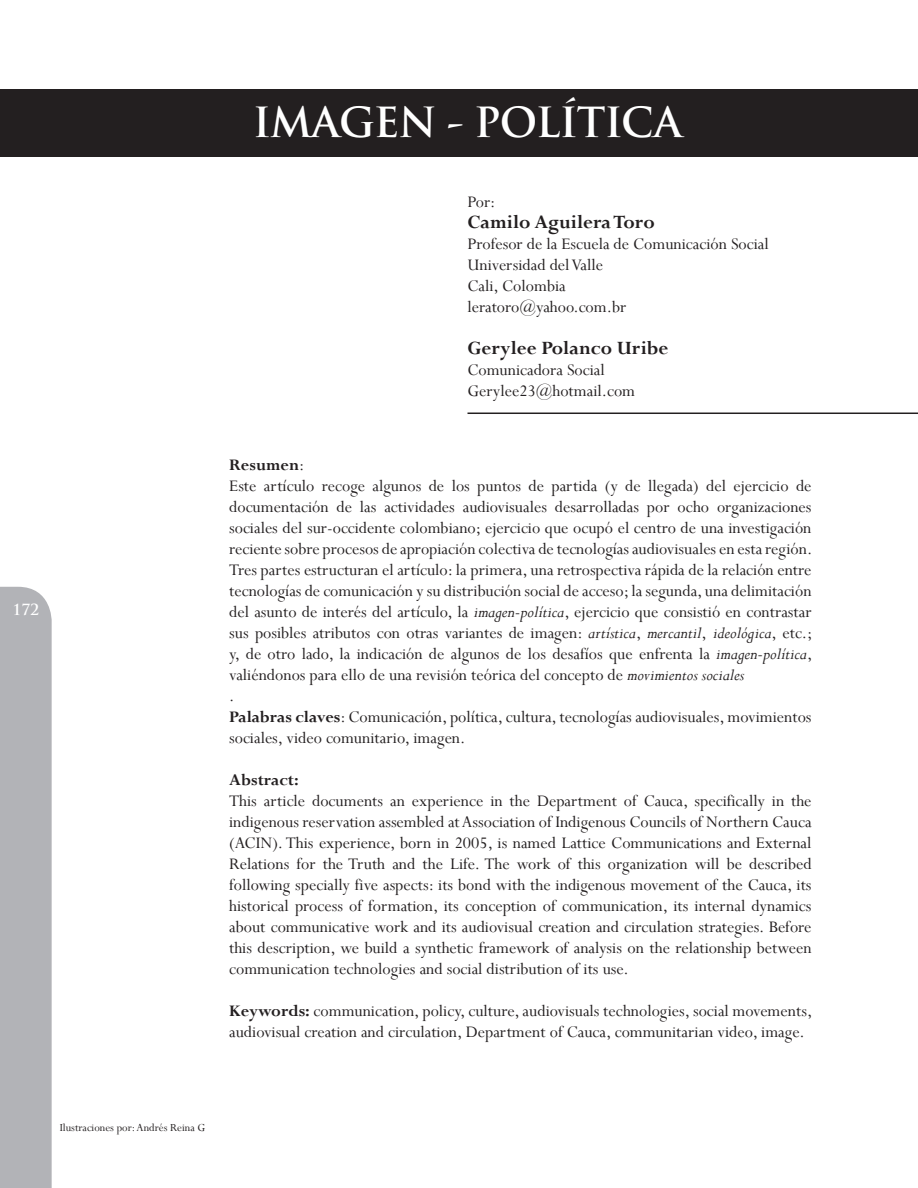
<style>
.page{position:relative;width:918px;height:1188px;background:#fff}
.page>*{position:absolute;margin:0;border:0;box-sizing:border-box;transform-origin:0 0}
.Titulo_Capitulo{font:700 40.5px "Trajan Pro";letter-spacing:-.025em;color:#fff}
.t1{font:700 21px "Perpetua";color:#231f20}
.t2{font:18px/21px "Perpetua";color:#231f20;text-align:justify}
.t3{font:700 18px "Perpetua";color:#231f20}
.titulos{font:700 15px "Trajan Pro";color:#fff}
.Lista{font:12px "Perpetua";color:#231f20}
.s1{font-weight:400}
.s2{font-style:italic}
.s3{font-weight:700}
</style>
<div class="page">
<div style="left:0;top:587px;width:52px;height:601px;background:#b2b3b7"></div>
<div style="left:0;top:90px;width:918px;height:67px;background:#231f20"></div>
<hr style="left:468px;top:413px;width:450px;height:1px;background:#231f20">
<p class="titulos" style="left:13px;top:600px;width:28px">172</p>
<p class="Titulo_Capitulo" style="left:253px;top:97px;width:431px">IMAGEN - POLÍTICA</p>
<p class="t2" style="left:468px;top:191px;width:29px">Por:</p>
<p class="t1" style="left:468px;top:209px;width:189px">Camilo Aguilera Toro</p>
<p class="t2" style="left:468px;top:233px;width:303px">Profesor de la Escuela de Comunicación Social</p>
<p class="t2" style="left:468px;top:254px;width:137px">Universidad del Valle</p>
<p class="t2" style="left:468px;top:275px;width:100px">Cali, Colombia</p>
<p class="t2" style="left:468px;top:296px;width:160px">leratoro@yahoo.com.br</p>
<p class="t1" style="left:468px;top:335px;width:202px">Gerylee Polanco Uribe</p>
<p class="t2" style="left:468px;top:359px;width:139px">Comunicadora Social</p>
<p class="t2" style="left:468px;top:380px;width:169px">Gerylee23@hotmail.com</p>
<p class="t3" style="left:229px;top:454px;width:77px">Resumen<span class="s1">:</span></p>
<p class="t2" style="left:229px;top:475px;width:585px">Este artículo recoge algunos de los puntos de partida (y de llegada) del ejercicio de documentación de las actividades audiovisuales desarrolladas por ocho organizaciones sociales del sur-occidente colombiano; ejercicio que ocupó el centro de una investigación reciente sobre procesos de apropiación colectiva de tecnologías audiovisuales en esta región.<br>Tres partes estructuran el artículo: la primera, una retrospectiva rápida de la relación entre tecnologías de comunicación y su distribución social de acceso; la segunda, una delimitación del asunto de interés del artículo, la <span class="s2">imagen</span>-<span class="s2">política</span>, ejercicio que consistió en contrastar sus posibles atributos con otras variantes de imagen: <span class="s2">artística</span>, <span class="s2">mercantil</span>, <span class="s2">ideológica</span>, etc.; y, de otro lado, la indicación de algunos de los desafíos que enfrenta la <span class="s2">imagen</span>-<span class="s2">política</span>, valiéndonos para ello de una revisión teórica del concepto de <span class="s2">movimientos sociales</span></p>
<p class="t2" style="left:229px;top:685px;width:7px">.</p>
<p class="t2" style="left:229px;top:706px;width:584px"><span class="s3">Palabras claves</span>: Comunicación, política, cultura, tecnologías audiovisuales, movimientos sociales, video comunitario, imagen.</p>
<p class="t3" style="left:229px;top:769px;width:71px">Abstract:</p>
<p class="t2" style="left:229px;top:790px;width:584px">This article documents an experience in the Department of Cauca, specifically in the indigenous reservation assembled at Association of Indigenous Councils of Northern Cauca (ACIN). This experience, born in 2005, is named Lattice Communications and External Relations for the Truth and the Life. The work of this organization will be described following specially five aspects: its bond with the indigenous movement of the Cauca, its historical process of formation, its conception of communication, its internal dynamics about communicative work and its audiovisual creation and circulation strategies. Before this description, we build a synthetic framework of analysis on the relationship between communication technologies and social distribution of its use.</p>
<p class="t2" style="left:229px;top:1000px;width:585px"><span class="s3">Keywords:</span> communication, policy, culture, audiovisuals technologies, social movements, audiovisual creation and circulation, Department of Cauca, communitarian video, image.</p>
<p class="Lista" style="left:60px;top:1120px;width:147px">Ilustraciones por: Andrés Reina G</p>
</div>
